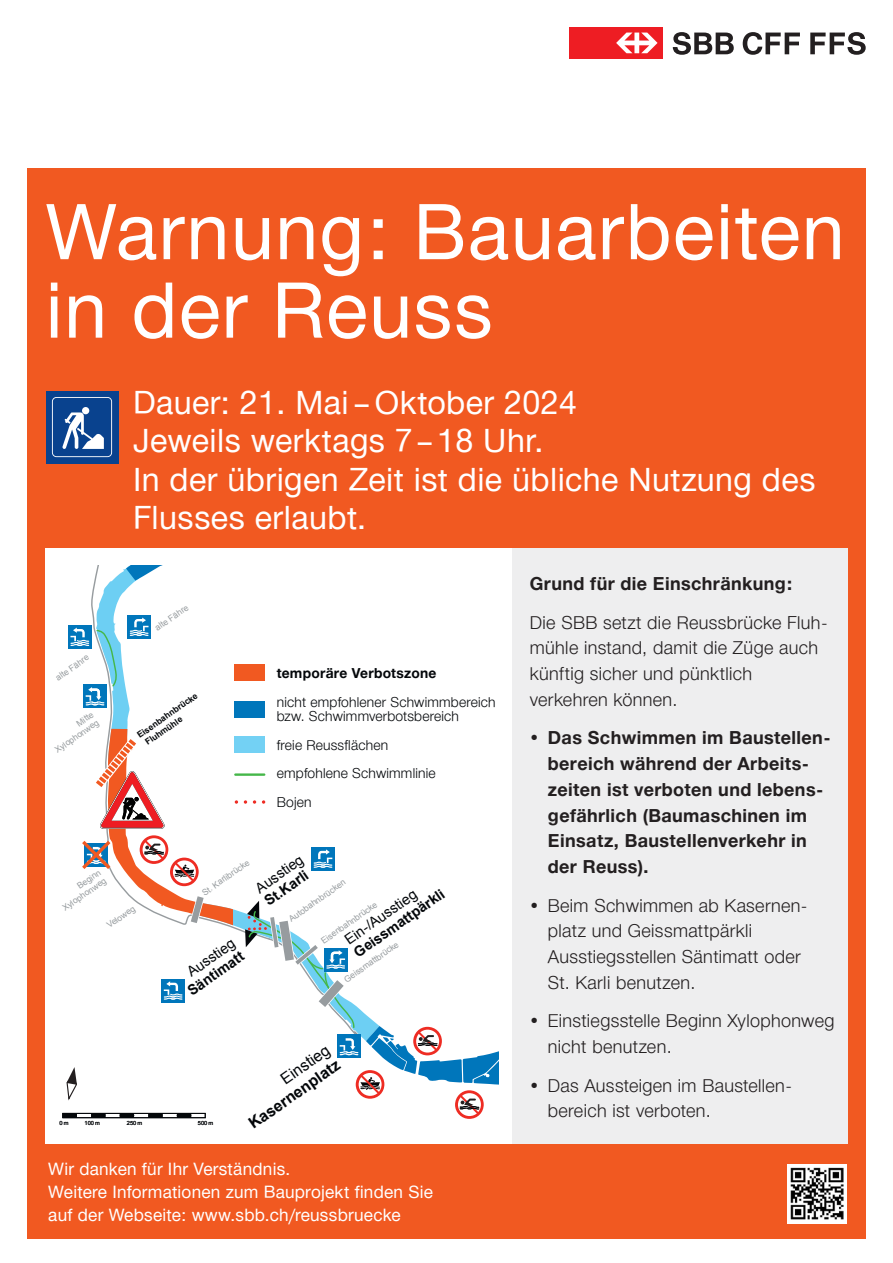
<style>
.page{position:relative;width:893px;height:1263px;background:#fff}
.page>*{position:absolute;margin:0;border:0;box-sizing:border-box;transform-origin:0 0}
.t1{font:77.1px/78.4px "SBB";letter-spacing:.02em;color:#fff}
.t2{font:32.1px/38.5px "SBB";letter-spacing:.015em;color:#fff}
.t3{font:300 18px/25.7px "SBB";letter-spacing:.02em;color:#231f20}
.t4{font:700 18px/25.7px "SBB";letter-spacing:.02em;color:#231f20}
.t5{font:17.1px/22.8px "SBB";letter-spacing:.015em;color:#fff}
.t6{font:700 15.75px "Arial";color:#04070a}
.t7{font:15.75px "Arial";color:#04070a}
.t8{font:700 14.25px "Arial";color:#04070a}
.t9{font:14.25px "Arial";color:#04070a}
.t10{font:300 13.8px/28.5px "SBB";letter-spacing:.015em;color:#04070a}
.t11{font:700 13.8px "SBB";letter-spacing:.015em;color:#04070a}
.t12{font:8.55px/9.4px "Arial";color:#979c9f;text-align:right}
.t13{font:700 8.55px/10.4px "Arial";color:#04070a}
.t14{font:5.7px "Arial";color:#04070a}
.s1{font-weight:700}
</style>
<div class="page">
<div style="left:27px;top:168px;width:839px;height:1070px;background:#f15921"></div>
<svg style="left:673px;top:32px;width:61px;height:23px"></svg>
<svg style="left:743px;top:32px;width:57px;height:23px"></svg>
<svg style="left:810px;top:32px;width:56px;height:23px"></svg>
<div style="left:569px;top:27px;width:94px;height:31px;background:#ee1d23"></div>
<svg style="left:616px;top:33px;width:42px;height:20px"></svg>
<div style="left:46px;top:391px;width:72px;height:72px;background:#09428e"></div>
<svg style="left:52px;top:397px;width:60px;height:60px"></svg>
<div style="left:82px;top:407px;width:7px;height:7px;background:#fff;border-radius:50%"></div>
<div style="left:46px;top:549px;width:476px;height:595px;background:#fff"></div>
<div style="left:512px;top:549px;width:335px;height:595px;background:#eeeeef"></div>
<div style="left:63px;top:1113px;width:14px;height:5px;background:#04070a"></div>
<svg style="left:787px;top:1164px;width:60px;height:59px"></svg>
<img style="left:791px;top:1167px;width:52px;height:53px">
<svg style="left:66px;top:566px;width:433px;height:553px"></svg>
<h1 class="t1" style="left:46px;top:188px;width:801px">Warnung: Bauarbeiten in der Reuss</h1>
<h2 class="t2" style="left:133px;top:381px;width:684px">Dauer: 21. Mai – Oktober 2024<br>Jeweils werktags 7 – 18 Uhr.<br>In der übrigen Zeit ist die übliche Nutzung des<br>Flusses erlaubt.</h2>
<p class="t12" style="left:54px;top:674px;width:40px;rotate:-35deg">alte Fähre</p>
<p class="t12" style="left:48px;top:739px;width:53px;rotate:-35deg">Mitte<br>Xylophonweg</p>
<p class="t12" style="left:153px;top:625px;width:40px;rotate:-35deg">alte Fähre</p>
<p class="t13" style="left:135px;top:732px;width:73px;rotate:-35deg">Eisenbahnbrücke<br>Fluhmühle</p>
<p class="t11" style="left:277px;top:663px;width:161px">temporäre Verbotszone</p>
<p class="t10" style="left:277px;top:694px;width:220px;line-height:14.2px">nicht empfohlener Schwimmbereich bzw. Schwimmverbotsbereich</p>
<p class="t10" style="left:277px;top:730px;width:160px">freie Reussflächen empfohlene Schwimmlinie<br>Bojen</p>
<p class="t12" style="left:55px;top:897px;width:53px;rotate:-35deg">Beginn<br>Xylophonweg</p>
<p class="t12" style="left:105px;top:922px;width:34px;rotate:-35deg">Veloweg</p>
<p class="t9" style="left:252px;top:882px;width:56px;rotate:-35deg">Ausstieg</p>
<p class="t12" style="left:200px;top:890px;width:57px;rotate:-35deg">St. Karlibrücke</p>
<p class="t8" style="left:261px;top:895px;width:52px;rotate:-35deg">St.Karli</p>
<p class="t12" style="left:287px;top:916px;width:69px;rotate:-35deg">Autobahnbrücken</p>
<p class="t8" style="left:350px;top:946px;width:109px;rotate:-35deg">Geissmattpärkli</p>
<p class="t9" style="left:341px;top:933px;width:86px;rotate:-35deg">Ein-/Ausstieg</p>
<p class="t12" style="left:319px;top:938px;width:68px;rotate:-35deg">Eisenbahnbrücke</p>
<p class="t9" style="left:183px;top:965px;width:56px;rotate:-35deg">Ausstieg</p>
<p class="t8" style="left:184px;top:984px;width:67px;rotate:-35deg">Säntimatt</p>
<p class="t12" style="left:342px;top:976px;width:66px;rotate:-35deg">Geissmattbrücke</p>
<p class="t14" style="left:60px;top:1119px;width:10px">0m</p>
<p class="t14" style="left:85px;top:1119px;width:17px">100 m</p>
<p class="t14" style="left:127px;top:1119px;width:17px">250 m</p>
<p class="t14" style="left:198px;top:1119px;width:17px">500 m</p>
<p class="t7" style="left:276px;top:1072px;width:57px;rotate:-35deg">Einstieg</p>
<p class="t6" style="left:245px;top:1116px;width:109px;rotate:-35deg">Kasernenplatz</p>
<p class="t5" style="left:48px;top:1157px;width:386px">Wir danken für Ihr Verständnis.<br>Weitere Informationen zum Bauprojekt finden Sie auf der Webseite: www.sbb.ch/reussbruecke</p>
<p class="t4" style="left:530px;top:570px;width:264px">Grund für die Einschränkung:</p>
<p class="t3" style="left:530px;top:608px;width:299px">Die SBB setzt die Reussbrücke Fluh&shy;mühle instand, damit die Züge auch künftig sicher und pünktlich verkehren können.</p>
<p class="t4" style="left:548px;top:724px;width:284px;text-indent:-18px">• Das Schwimmen im Baustellen&shy;bereich während der Arbeits&shy;zeiten ist verboten und lebens&shy;gefährlich (Baumaschinen im<br>Einsatz, Baustellenverkehr in der Reuss).</p>
<p class="t3" style="left:548px;top:891px;width:261px;text-indent:-18px"><span class="s1">•</span> Beim Schwimmen ab Kasernen&shy;platz und Geissmattpärkli<br>Ausstiegsstellen Säntimatt oder<br>St. Karli benutzen.</p>
<p class="t3" style="left:548px;top:1007px;width:288px;text-indent:-18px"><span class="s1">•</span> Einstiegsstelle Beginn Xylophonweg nicht benutzen.</p>
<p class="t3" style="left:548px;top:1071px;width:246px;text-indent:-18px"><span class="s1">•</span> Das Aussteigen im Baustellen&shy;bereich ist verboten.</p>
</div>
